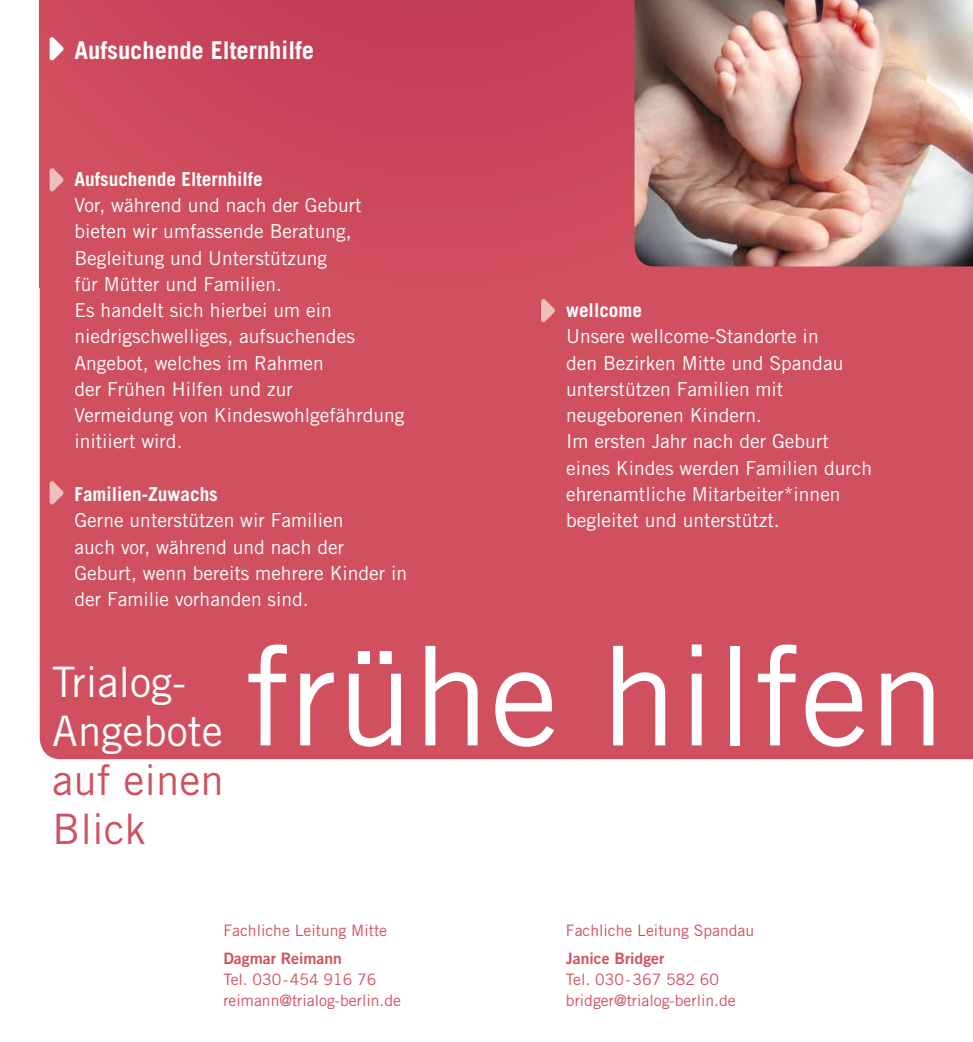
<style>
.page{position:relative;width:973px;height:1042px;background:#fff}
.page>*{position:absolute;margin:0;border:0;box-sizing:border-box;transform-origin:0 0}
.t1{font:137.72px "Trade Gothic";color:#fff}
.t2{font:42px/49px "Trade Gothic";color:#fff}
.t3{font:42px/49px "Trade Gothic";color:#d1505f}
.t4{font:700 24.5px "Trade Gothic";color:#fff}
.t5{font:19.25px/26.2px "Trade Gothic";color:#fff}
.t6{font:700 19.25px "Trade Gothic";color:#fff}
.t7{font:15.75px/21px "Trade Gothic";color:#d1505f}
.t8{font:15.75px "Trade Gothic Bold Two";color:#d1505f}
</style>
<div class="page">
<div style="left:40px;top:287px;width:932px;height:472px;background:#d1505f"></div>
<div style="left:40px;top:0;width:932px;height:287px;background:#cc495c"></div>
<img style="left:634px;top:0;width:338px;height:266px">
<svg style="left:50px;top:37px;width:13px;height:23px"></svg>
<svg style="left:50px;top:168px;width:13px;height:23px"></svg>
<svg style="left:50px;top:481px;width:13px;height:23px"></svg>
<svg style="left:541px;top:299px;width:14px;height:23px"></svg>
<p class="t4" style="left:74px;top:35px;width:241px">Aufsuchende Elternhilfe</p>
<p class="t6" style="left:74px;top:167px;width:190px">Aufsuchende Elternhilfe</p>
<p class="t5" style="left:74px;top:192px;width:331px">Vor, während und nach der Geburt bieten wir umfassende Beratung,<br>Begleitung und Unterstützung<br>für Mütter und Familien.<br>Es handelt sich hierbei um ein niedrigschwelliges, aufsuchendes<br>Angebot, welches im Rahmen<br>der Frühen Hilfen und zur<br>Vermeidung von Kindeswohlgefährdung initiiert wird.</p>
<p class="t6" style="left:74px;top:482px;width:145px">Familien-Zuwachs</p>
<p class="t5" style="left:74px;top:507px;width:334px">Gerne unterstützen wir Familien<br>auch vor, während und nach der<br>Geburt, wenn bereits mehrere Kinder in der Familie vorhanden sind.</p>
<p class="t6" style="left:566px;top:298px;width:77px">wellcome</p>
<p class="t5" style="left:566px;top:323px;width:307px">Unsere wellcome-Standorte in<br>den Bezirken Mitte und Spandau unterstützen Familien mit neugeborenen Kindern.<br>Im ersten Jahr nach der Geburt eines Kindes werden Familien durch ehrenamtliche Mitarbeiter*innen begleitet und unterstützt.</p>
<h2 class="t2" style="left:52px;top:657px;width:172px">Trialog-<br>Angebote</h2>
<h2 class="t3" style="left:52px;top:755px;width:173px">auf einen<br>Blick</h2>
<h1 class="t1" style="left:245px;top:613px;width:702px">frühe hilfen</h1>
<p class="t7" style="left:223px;top:920px;width:165px">Fachliche Leitung Mitte</p>
<p class="t8" style="left:223px;top:949px;width:120px">Dagmar Reimann</p>
<p class="t7" style="left:223px;top:969px;width:179px">Tel. 030-454 916 76 reimann@trialog-berlin.de</p>
<p class="t7" style="left:566px;top:920px;width:190px">Fachliche Leitung Spandau</p>
<p class="t8" style="left:566px;top:949px;width:100px">Janice Bridger</p>
<p class="t7" style="left:566px;top:969px;width:171px">Tel. 030-367 582 60 bridger@trialog-berlin.de</p>
</div>
